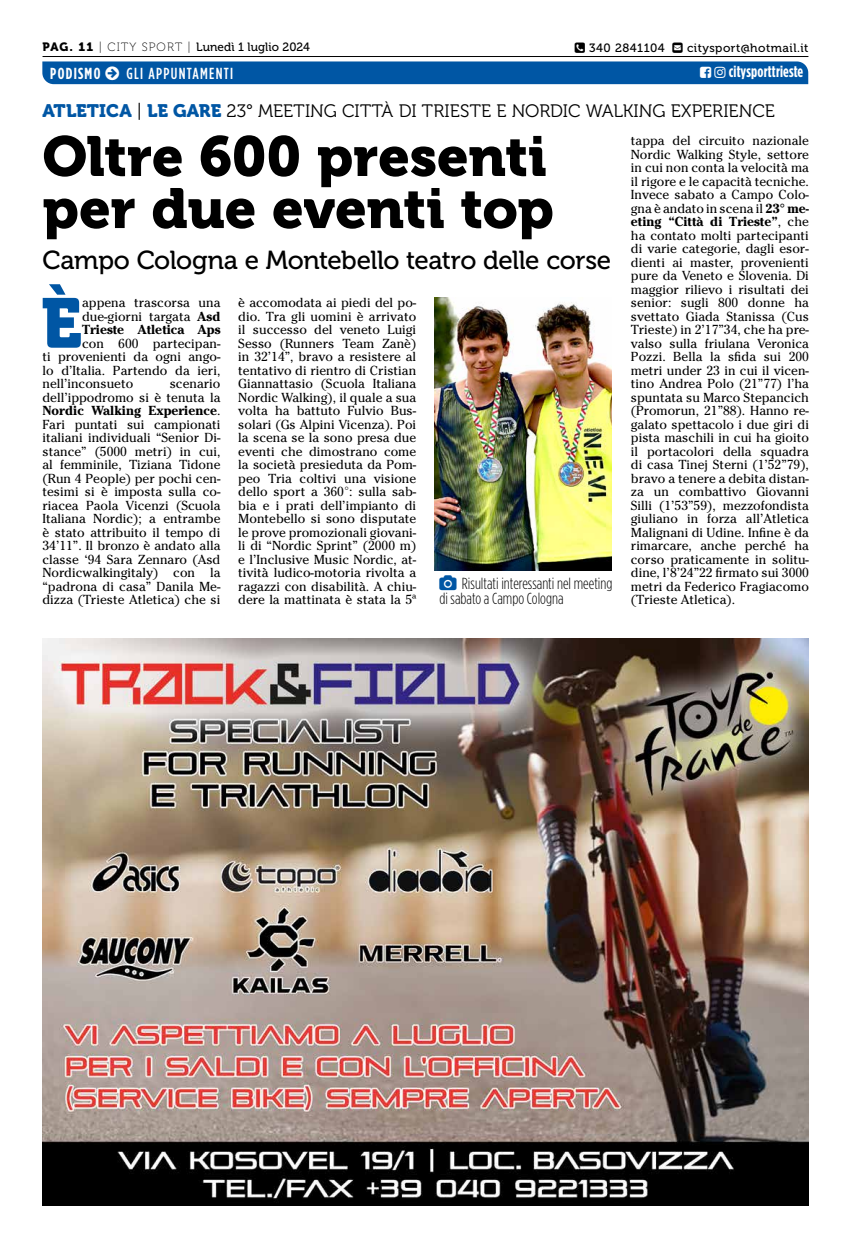
<style>
.page{position:relative;width:851px;height:1248px;background:#fff}
.page>*{position:absolute;margin:0;border:0;box-sizing:border-box;transform-origin:0 0}
.t1{font:69.6px "Museo 900";color:#0056a4}
.t2{font:56px/52px "Museo 900";letter-spacing:-.005em;color:#000}
.t3{font:26px "Museo 500";letter-spacing:-.015em;color:#000}
.t4{font:18px "Museo 300";color:#000}
.t5{font:300 16px/15px "Gotham Condensed";color:#000}
.t6{font:700 16px "Gotham Condensed";letter-spacing:.01em;color:#fff}
.t7{font:500 16px "Gotham Condensed";letter-spacing:.08em;color:#fff}
.t8{font:700 16px "Gotham Condensed";letter-spacing:.08em;color:#fff}
.t9{font:13px/13.5px "Cheltenham Std";color:#000;text-align:justify}
.t10{font:12px "Museo 500";letter-spacing:.01em;color:#000}
.t11{font:12px "Museo 500";letter-spacing:.04em;color:#000}
.s1{font-family:"Museo 900"}
.s2{font-family:"Museo 100"}
.s3{font-family:"Museo 900";color:#0056a4}
.s4{font-weight:700}
</style>
<div class="page">
<hr style="left:43px;top:56px;width:765px;height:1px;background:#000">
<img style="left:43px;top:638px;width:765px;height:567px">
<img style="left:434px;top:298px;width:178px;height:272px">
<div style="left:42px;top:61px;width:766px;height:23px;background:#0056a4"></div>
<p class="t10" style="left:43px;top:40px;width:269px"><span class="s1">PAG. 11</span> <span class="s2">| CITY SPORT |</span> Lunedì 1 luglio 2024</p>
<p class="t11" style="left:589px;top:41px;width:77px">340 2841104</p>
<p class="t11" style="left:687px;top:41px;width:123px">citysport@hotmail.it</p>
<p class="t8" style="left:50px;top:64px;width:52px">PODISMO</p>
<p class="t7" style="left:126px;top:64px;width:108px">GLI APPUNTAMENTI</p>
<p class="t6" style="left:728px;top:63px;width:76px">citysporttrieste</p>
<h3 class="t4" style="left:42px;top:101px;width:733px"><span class="s3">ATLETICA</span> | <span class="s3">LE GARE</span> 23° MEETING CITTÀ DI TRIESTE E NORDIC WALKING EXPERIENCE</h3>
<h2 class="t2" style="left:43px;top:131px;width:512px">Oltre 600 presenti per due eventi top</h2>
<h3 class="t3" style="left:43px;top:245px;width:570px">Campo Cologna e Montebello teatro delle corse</h3>
<h1 class="t1" style="left:41px;top:284px;width:43px">È</h1>
<p class="t9" style="left:82px;top:296px;width:140px">appena trascorsa una due-giorni targata <span class="s4">Asd Trieste Atletica Aps</span></p>
<p class="t9" style="left:42px;top:336px;width:179px;text-indent:40px">con 600 partecipan&shy;ti provenienti da ogni ango&shy;lo d’Italia. Partendo da ieri, nell’inconsueto</p>
<p class="t9" style="left:42px;top:377px;width:179px;text-indent:127px">scenario dell’ippodromo si è tenuta la <span class="s4">Nordic Walking Experience</span>.<br>Fari puntati sui campionati italiani individuali “Senior Di&shy;stance” (5000 metri) in cui, al femminile, Tiziana Tidone (Run 4 People) per pochi cen&shy;tesimi si è imposta sulla co&shy;riacea Paola Vicenzi (Scuola Italiana Nordic); a entrambe è stato attribuito il tempo di 34’11”. Il bronzo è andato alla classe ‘94 Sara Zennaro (Asd Nordicwalkingitaly) con la “padrona di casa” Danila Me&shy;dizza (Trieste Atletica) che si</p>
<p class="t9" style="left:238px;top:296px;width:179px">è accomodata ai piedi del po&shy;dio. Tra gli uomini è arrivato il successo del veneto Luigi Sesso (Runners Team Zanè) in 32’14”, bravo a resistere al tentativo di rientro di Cristian Giannattasio (Scuola Italiana Nordic Walking), il quale a sua volta ha battuto Fulvio Bus&shy;solari (Gs Alpini Vicenza). Poi la scena se la sono presa due eventi che dimostrano come la società presieduta da Pom&shy;peo Tria coltivi una visione dello sport a 360°: sulla sab&shy;bia e i prati dell’impianto di Montebello si sono disputate le prove promozionali giovani&shy;li di “Nordic Sprint” (2000 m) e l’Inclusive Music Nordic, at&shy;tività ludico-motoria rivolta a ragazzi con disabilità. A chiu&shy;dere la mattinata è stata la 5ª</p>
<p class="t5" style="left:439px;top:575px;width:174px;text-indent:22px">Risultati interessanti nel meeting di sabato a Campo Cologna</p>
<p class="t9" style="left:630px;top:134px;width:179px">tappa del circuito nazionale Nordic Walking Style, settore in cui non conta la velocità ma il rigore e le capacità tecniche.<br>Invece sabato a Campo Colo&shy;gna è andato in scena il <span class="s4">23° me&shy;eting “Città di Trieste”</span>, che ha contato molti partecipanti di varie categorie, dagli esor&shy;dienti ai master, provenienti pure da Veneto e Slovenia. Di maggior rilievo i risultati dei senior: sugli 800 donne ha svettato Giada Stanissa (Cus Trieste) in 2’17”34, che ha pre&shy;valso sulla friulana Veronica Pozzi. Bella la sfida sui 200 metri under 23 in cui il vicen&shy;tino Andrea Polo (21”77) l’ha spuntata su Marco Stepancich (Promorun, 21”88). Hanno re&shy;galato spettacolo i due giri di pista maschili in cui ha gioito il portacolori della squadra di casa Tinej Sterni (1’52”79), bravo a tenere a debita distan&shy;za un combattivo Giovanni Silli (1’53”59), mezzofondista giuliano in forza all’Atletica Malignani di Udine. Infine è da rimarcare, anche perché ha corso praticamente in solitu&shy;dine, l’8’24”22 firmato sui 3000 metri da Federico Fragiacomo (Trieste Atletica).</p>
</div>
